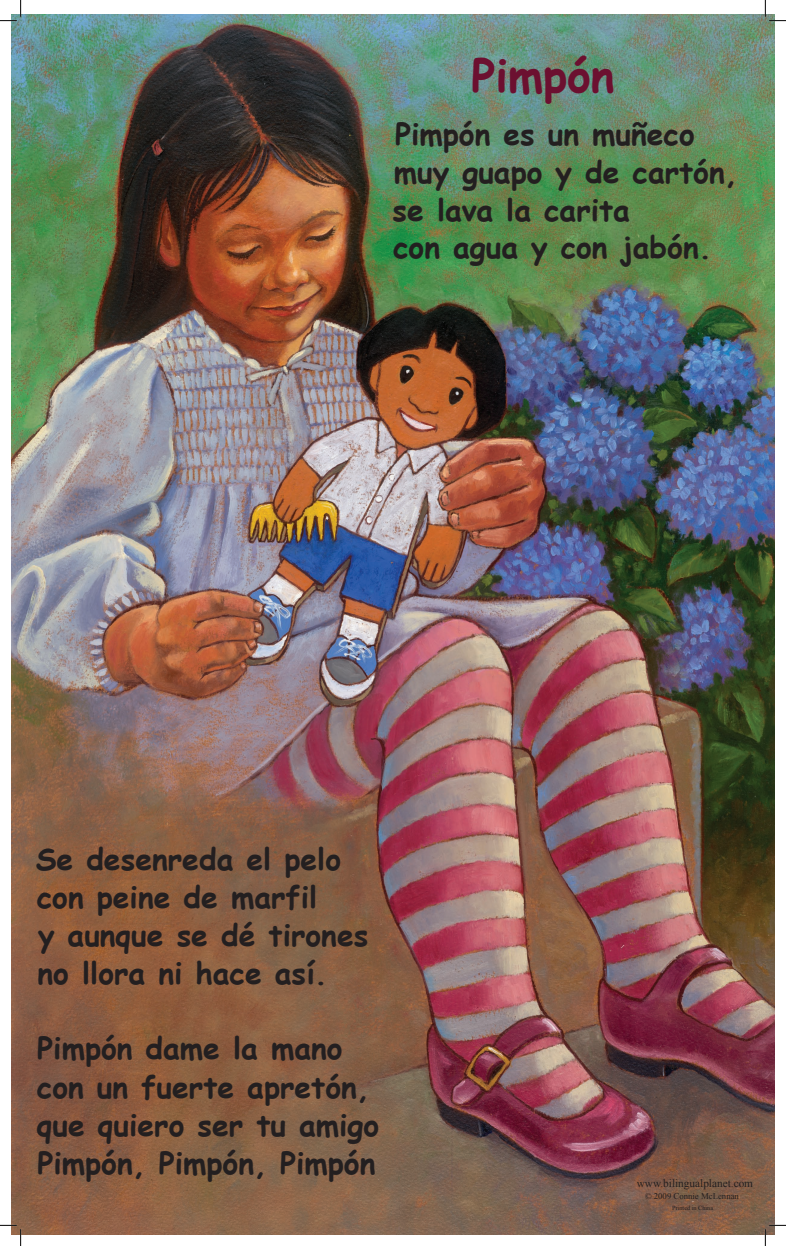
<style>
.page{position:relative;width:786px;height:1246px;background:#fff}
.page>*{position:absolute;margin:0;border:0;box-sizing:border-box;transform-origin:0 0}
.t1{font:700 45px "Comic Sans MS";color:#6c1030}
.t2{font:700 30px/37.9px "Comic Sans MS";color:#231f20}
.t3{font:11.25px "Times New Roman";color:#231f20}
.t4{font:8.75px "Times New Roman";color:#231f20}
.t5{font:6.25px "Times New Roman";color:#231f20}
</style>
<div class="page">
<img style="left:12px;top:15px;width:762px;height:1219px">
<svg style="left:0;top:0;width:22px;height:22px"></svg>
<svg style="left:0;top:1225px;width:22px;height:21px"></svg>
<svg style="left:764px;top:0;width:21px;height:22px"></svg>
<svg style="left:764px;top:1225px;width:21px;height:21px"></svg>
<h1 class="t1" style="left:471px;top:42px;width:144px">Pimpón</h1>
<p class="t2" style="left:392px;top:114px;width:346px">Pimpón es un muñeco muy guapo y de cartón, se lava la carita<br>con agua y con jabón.</p>
<p class="t2" style="left:36px;top:839px;width:334px;line-height:38.1px">Se desenreda el pelo con peine de marfil<br>y aunque se dé tirones no llora ni hace así.</p>
<p class="t2" style="left:37px;top:1028px;width:344px;line-height:38.4px">Pimpón dame la mano con un fuerte apretón, que quiero ser tu amigo<br>Pimpón, Pimpón, Pimpón</p>
<p class="t3" style="left:636px;top:1175px;width:118px">www.bilingualplanet.com</p>
<p class="t4" style="left:644px;top:1190px;width:95px">© 2009 Connie McLennan</p>
<p class="t5" style="left:672px;top:1204px;width:42px">Printed in China</p>
</div>
